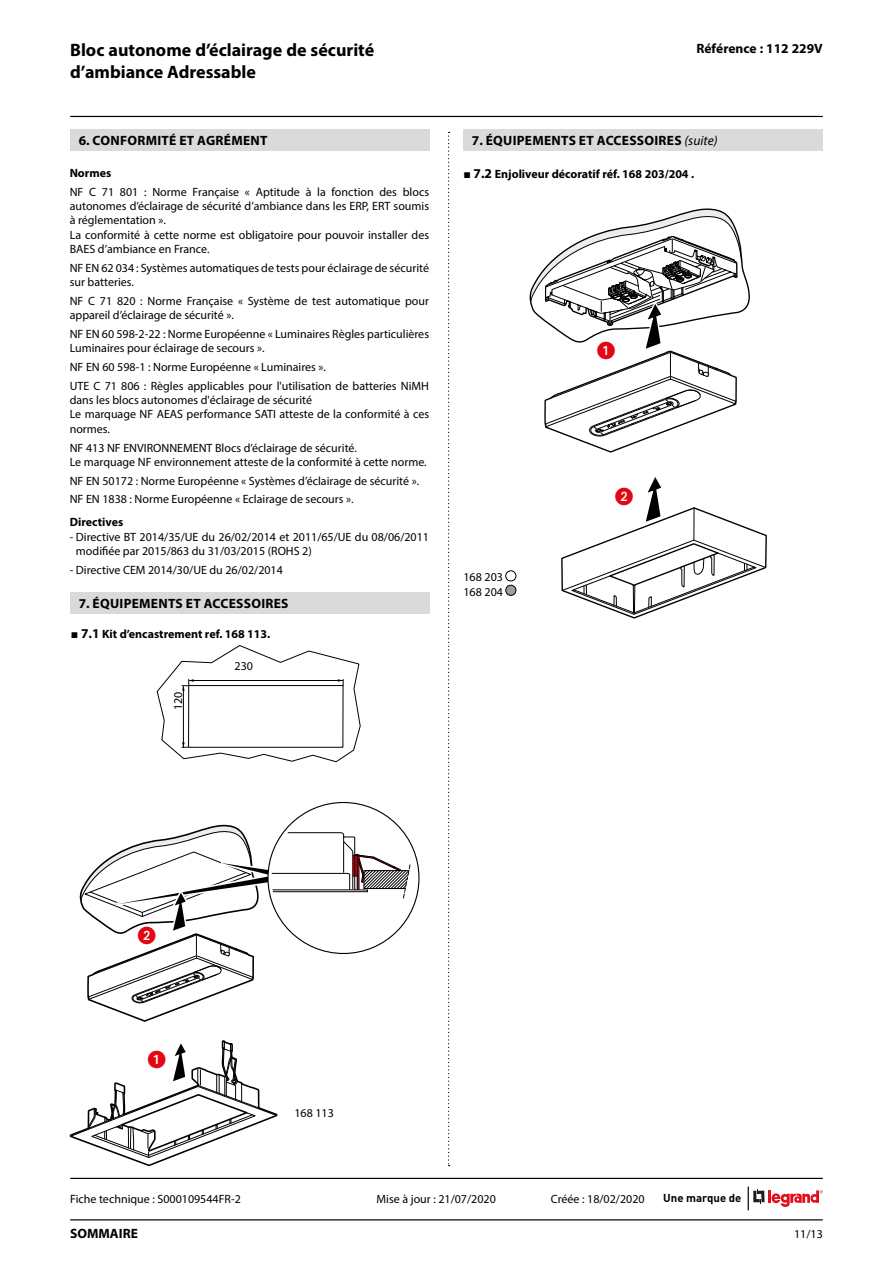
<style>
.page{position:relative;width:893px;height:1263px;background:#fff}
.page>*{position:absolute;margin:0;border:0;box-sizing:border-box;transform-origin:0 0}
.t1{font:700 18px "Myriad Pro";color:#000}
.t2{font:18px "European Pi One";color:#e30613}
.t3{font:700 13.5px "Myriad Pro";letter-spacing:.02em;color:#000}
.t4{font:700 13.5px "Myriad Pro";color:#000}
.t5{font:12px/14.4px "Myriad Pro";color:#000}
.t6{font:700 12px "Myriad Pro";color:#000}
.t7{font:700 11.4px "DIN Pro";color:#000}
.s1{font-size:13.5px}
.s2{font-weight:400;font-style:italic}
</style>
<div class="page">
<hr style="left:70px;top:1219px;width:753px;height:1px;background:#000">
<hr style="left:70px;top:1178px;width:753px;height:1px;background:#000">
<hr style="left:70px;top:116px;width:753px;height:1px;background:#000">
<svg style="left:748px;top:1186px;width:75px;height:24px"></svg>
<div style="left:70px;top:129px;width:360px;height:21px;background:#dadada"></div>
<div style="left:70px;top:592px;width:360px;height:22px;background:#dadada"></div>
<div style="left:463px;top:130px;width:360px;height:21px;background:#dadada"></div>
<svg style="left:448px;top:132px;width:2px;height:1034px"></svg>
<svg style="left:561px;top:477px;width:206px;height:142px"></svg>
<svg style="left:529px;top:208px;width:221px;height:245px"></svg>
<div style="left:505px;top:571px;width:11px;height:10px;border:1px solid #000;border-radius:50%"></div>
<div style="left:506px;top:585px;width:10px;height:10px;background:#9d9d9c;border-radius:50%"></div>
<div style="left:505px;top:585px;width:11px;height:11px;border:1px solid #000;border-radius:50%"></div>
<svg style="left:156px;top:645px;width:205px;height:118px"></svg>
<svg style="left:70px;top:1040px;width:208px;height:126px"></svg>
<svg style="left:79px;top:825px;width:332px;height:197px"></svg>
<h1 class="t1" style="left:70px;top:38px;width:306px">Bloc autonome d’éclairage de sécurité</h1>
<p class="t4" style="left:696px;top:39px;width:128px">Référence : 112 229V</p>
<h1 class="t1" style="left:70px;top:60px;width:187px">d’ambiance Adressable</h1>
<p class="t3" style="left:79px;top:131px;width:190px">6. CONFORMITÉ ET AGRÉMENT</p>
<p class="t6" style="left:70px;top:165px;width:43px">Normes</p>
<p class="t5" style="left:70px;top:184px;width:361px">NF C 71 801 : Norme Française « Aptitude à la fonction des blocs autonomes d’éclairage de sécurité d’ambiance dans les ERP, ERT soumis à réglementation ».<br>La conformité à cette norme est obligatoire pour pouvoir installer des BAES d’ambiance en France.</p>
<p class="t5" style="left:70px;top:260px;width:361px">NF EN 62 034 : Systèmes automatiques de tests pour éclairage de sécurité sur batteries.</p>
<p class="t5" style="left:70px;top:293px;width:361px">NF C 71 820 : Norme Française « Système de test automatique pour appareil d’éclairage de sécurité ».</p>
<p class="t5" style="left:70px;top:327px;width:361px">NF EN 60 598-2-22 : Norme Européenne « Luminaires Règles particulières<br>Luminaires pour éclairage de secours ».</p>
<p class="t5" style="left:70px;top:357px;width:361px;line-height:18.6px">NF EN 60 598-1 : Norme Européenne « Luminaires ».<br>UTE C 71 806 : Règles applicables pour l'utilisation de batteries NiMH</p>
<p class="t5" style="left:70px;top:393px;width:361px">dans les blocs autonomes d'éclairage de sécurité<br>Le marquage NF AEAS performance SATI atteste de la conformité à ces normes.</p>
<p class="t5" style="left:70px;top:440px;width:359px">NF 413 NF ENVIRONNEMENT Blocs d’éclairage de sécurité.<br>Le marquage NF environnement atteste de la conformité à cette norme.</p>
<p class="t5" style="left:70px;top:471px;width:351px;line-height:18.6px">NF EN 50172 : Norme Européenne « Systèmes d’éclairage de sécurité ».<br>NF EN 1838 : Norme Européenne « Eclairage de secours ».</p>
<p class="t6" style="left:70px;top:514px;width:55px">Directives</p>
<p class="t5" style="left:76px;top:529px;width:355px;text-indent:-6px">- Directive BT 2014/35/UE du 26/02/2014 et 2011/65/UE du 08/06/2011 modifiée par 2015/863 du 31/03/2015 (ROHS 2)</p>
<p class="t5" style="left:70px;top:562px;width:215px">- Directive CEM 2014/30/UE du 26/02/2014</p>
<p class="t3" style="left:79px;top:595px;width:211px">7. ÉQUIPEMENTS ET ACCESSOIRES</p>
<p class="t6" style="left:81px;top:626px;width:191px"><span class="s1">7.1</span> Kit d’encastrement ref. 168 113.</p>
<p class="t5" style="left:171px;top:710px;width:20px;rotate:-90deg">120</p>
<p class="t5" style="left:235px;top:659px;width:20px">230</p>
<p class="t3" style="left:472px;top:132px;width:247px">7. ÉQUIPEMENTS ET ACCESSOIRES <span class="s2">(suite)</span></p>
<p class="t6" style="left:474px;top:167px;width:222px"><span class="s1">7.2</span> Enjoliveur décoratif réf. 168 203/204 .</p>
<h1 class="t2" style="left:597px;top:340px;width:19px">1</h1>
<p class="t5" style="left:463px;top:570px;width:41px">168 203<br>168 204</p>
<h1 class="t2" style="left:615px;top:487px;width:19px">2</h1>
<h1 class="t2" style="left:138px;top:926px;width:19px">2</h1>
<h1 class="t2" style="left:148px;top:1050px;width:19px">1</h1>
<p class="t5" style="left:294px;top:1105px;width:41px">168 113</p>
<p class="t5" style="left:70px;top:1192px;width:172px">Fiche technique : S000109544FR-2</p>
<p class="t5" style="left:376px;top:1192px;width:121px">Mise à jour : 21/07/2020</p>
<p class="t5" style="left:551px;top:1192px;width:95px">Créée : 18/02/2020</p>
<p class="t7" style="left:663px;top:1188px;width:80px">Une marque de</p>
<p class="t4" style="left:70px;top:1224px;width:69px">SOMMAIRE</p>
<p class="t5" style="left:794px;top:1226px;width:30px">11/13</p>
</div>
